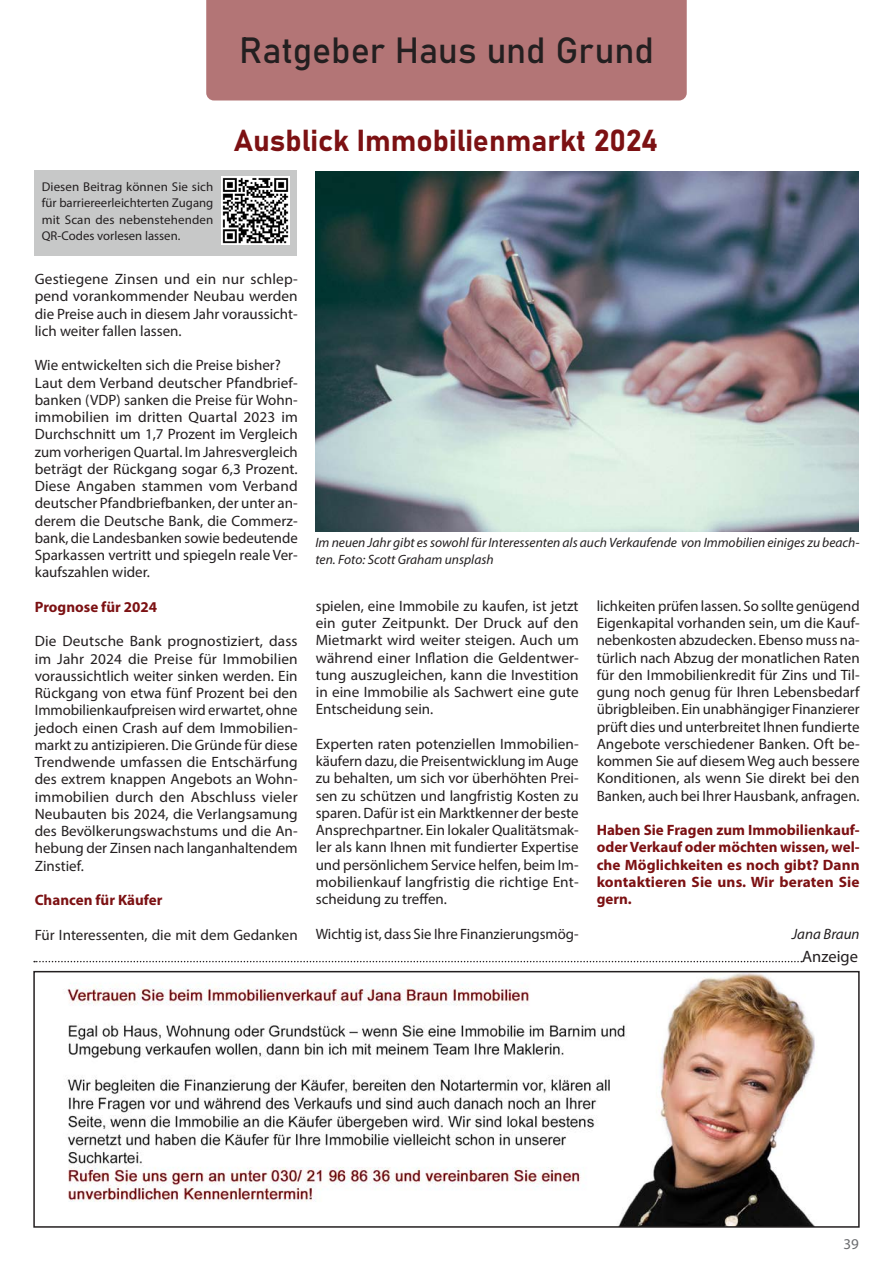
<style>
.page{position:relative;width:893px;height:1263px;background:#fff}
.page>*{position:absolute;margin:0;border:0;box-sizing:border-box;transform-origin:0 0}
.Title___Tip{font:36px "Bahnschrift";letter-spacing:-.005em;color:#231f20}
.Blocksatz_Zwei{font:30px "Bahnschrift";color:#7c1113}
.t1{font:16.5px "Myriad Pro";color:#231f20}
.Blocksatz_Zwei-2{font:15px/17.2px "Myriad Pro";color:#231f20;text-align:justify}
.Blocksatz_Zwei-3{font:700 15px/17.2px "Myriad Pro";color:#7c1113;text-align:justify}
.Blocksatz_Zwei-4{font:italic 15px "Myriad Pro";color:#231f20}
.t2{font:15px "Myriad Pro";color:#6c6d70}
.Blocksatz_Zwei-5{font:italic 13.5px/17.2px "Myriad Pro";color:#231f20}
.Blocksatz_Zwei-6{font:12.75px/16.5px "Myriad Pro";letter-spacing:.005em;color:#231f20;text-align:justify}
</style>
<div class="page">
<img style="left:67px;top:974px;width:748px;height:251px">
<div style="left:33px;top:971px;width:827px;height:257px;border:2px solid #231f20"></div>
<svg style="left:34px;top:961px;width:768px;height:1px"></svg>
<div style="left:206px;top:0;width:481px;height:100px;background:#b37576"></div>
<img style="left:316px;top:171px;width:543px;height:360px">
<div style="left:34px;top:171px;width:263px;height:85px;background:#c7c8c8"></div>
<img style="left:221px;top:176px;width:68px;height:68px">
<p class="Title___Tip" style="left:239px;top:23px;width:416px">Ratgeber Haus und Grund</p>
<p class="Blocksatz_Zwei-6" style="left:42px;top:178px;width:173px">Diesen Beitrag können Sie sich für barriereerleichterten Zugang mit Scan des nebenstehenden QR-Codes vorlesen lassen.</p>
<p class="Blocksatz_Zwei" style="left:234px;top:118px;width:425px">Ausblick Immobilienmarkt 2024</p>
<p class="Blocksatz_Zwei-2" style="left:35px;top:270px;width:264px">Gestiegene Zinsen und ein nur schlep&shy;pend vorankommender Neubau werden die Preise auch in diesem Jahr voraussicht&shy;lich weiter fallen lassen.</p>
<p class="Blocksatz_Zwei-2" style="left:35px;top:356px;width:248px">Wie entwickelten sich die Preise bisher?</p>
<p class="Blocksatz_Zwei-2" style="left:35px;top:374px;width:265px">Laut dem Verband deutscher Pfandbrief&shy;banken (VDP) sanken die Preise für Wohn&shy;immobilien im dritten Quartal 2023 im Durchschnitt um 1,7 Prozent im Vergleich zum vorherigen Quartal. Im Jahresvergleich beträgt der Rückgang sogar 6,3 Prozent.<br>Diese Angaben stammen vom Verband deutscher Pfandbriefbanken, der unter an&shy;derem die Deutsche Bank, die Commerz&shy;bank, die Landesbanken sowie bedeutende Sparkassen vertritt und spiegeln reale Ver&shy;kaufszahlen wider.</p>
<p class="Blocksatz_Zwei-3" style="left:35px;top:598px;width:124px">Prognose für 2024</p>
<p class="Blocksatz_Zwei-2" style="left:35px;top:632px;width:265px">Die Deutsche Bank prognostiziert, dass im Jahr 2024 die Preise für Immobilien voraussichtlich weiter sinken werden. Ein Rückgang von etwa fünf Prozent bei den Immobilienkaufpreisen wird erwartet, ohne jedoch einen Crash auf dem Immobilien&shy;markt zu antizipieren. Die Gründe für diese Trendwende umfassen die Entschärfung des extrem knappen Angebots an Wohn&shy;immobilien durch den Abschluss vieler Neubauten bis 2024, die Verlangsamung des Bevölkerungswachstums und die An&shy;hebung der Zinsen nach langanhaltendem Zinstief.</p>
<p class="Blocksatz_Zwei-3" style="left:35px;top:891px;width:129px">Chancen für Käufer</p>
<p class="Blocksatz_Zwei-2" style="left:35px;top:926px;width:265px">Für Interessenten, die mit dem Gedanken</p>
<p class="Blocksatz_Zwei-5" style="left:315px;top:534px;width:546px">Im neuen Jahr gibt es sowohl für Interessenten als auch Verkaufende von Immobilien einiges zu beach&shy;ten. Foto: Scott Graham unsplash</p>
<p class="Blocksatz_Zwei-2" style="left:316px;top:597px;width:265px">spielen, eine Immobile zu kaufen, ist jetzt ein guter Zeitpunkt. Der Druck auf den Mietmarkt wird weiter steigen. Auch um während einer Inflation die Geldentwer&shy;tung auszugleichen, kann die Investition in eine Immobilie als Sachwert eine gute Entscheidung sein.</p>
<p class="Blocksatz_Zwei-2" style="left:316px;top:735px;width:264px">Experten raten potenziellen Immobilien&shy;käufern dazu, die Preisentwicklung im Auge zu behalten, um sich vor überhöhten Prei&shy;sen zu schützen und langfristig Kosten zu sparen. Dafür ist ein Marktkenner der beste Ansprechpartner. Ein lokaler Qualitätsmak&shy;ler als kann Ihnen mit fundierter Expertise und persönlichem Service helfen, beim Im&shy;mobilienkauf langfristig die richtige Ent&shy;scheidung zu treffen.</p>
<p class="Blocksatz_Zwei-2" style="left:316px;top:925px;width:264px">Wichtig ist, dass Sie Ihre Finanzierungsmög-</p>
<p class="Blocksatz_Zwei-2" style="left:597px;top:597px;width:265px">lichkeiten prüfen lassen. So sollte genügend Eigenkapital vorhanden sein, um die Kauf&shy;nebenkosten abzudecken. Ebenso muss na&shy;türlich nach Abzug der monatlichen Raten für den Immobilienkredit für Zins und Til&shy;gung noch genug für Ihren Lebensbedarf übrigbleiben. Ein unabhängiger Finanzierer prüft dies und unterbreitet Ihnen fundierte Angebote verschiedener Banken. Oft be&shy;kommen Sie auf diesem Weg auch bessere Konditionen, als wenn Sie direkt bei den Banken, auch bei Ihrer Hausbank, anfragen.</p>
<p class="Blocksatz_Zwei-3" style="left:597px;top:821px;width:264px">Haben Sie Fragen zum Immobilienkauf&shy;oder Verkauf oder möchten wissen, wel&shy;che Möglichkeiten es noch gibt? Dann kontaktieren Sie uns. Wir beraten Sie gern.</p>
<p class="Blocksatz_Zwei-4" style="left:792px;top:924px;width:69px">Jana Braun</p>
<p class="t1" style="left:802px;top:946px;width:57px">Anzeige</p>
<p class="t2" style="left:844px;top:1234px;width:17px">39</p>
</div>
